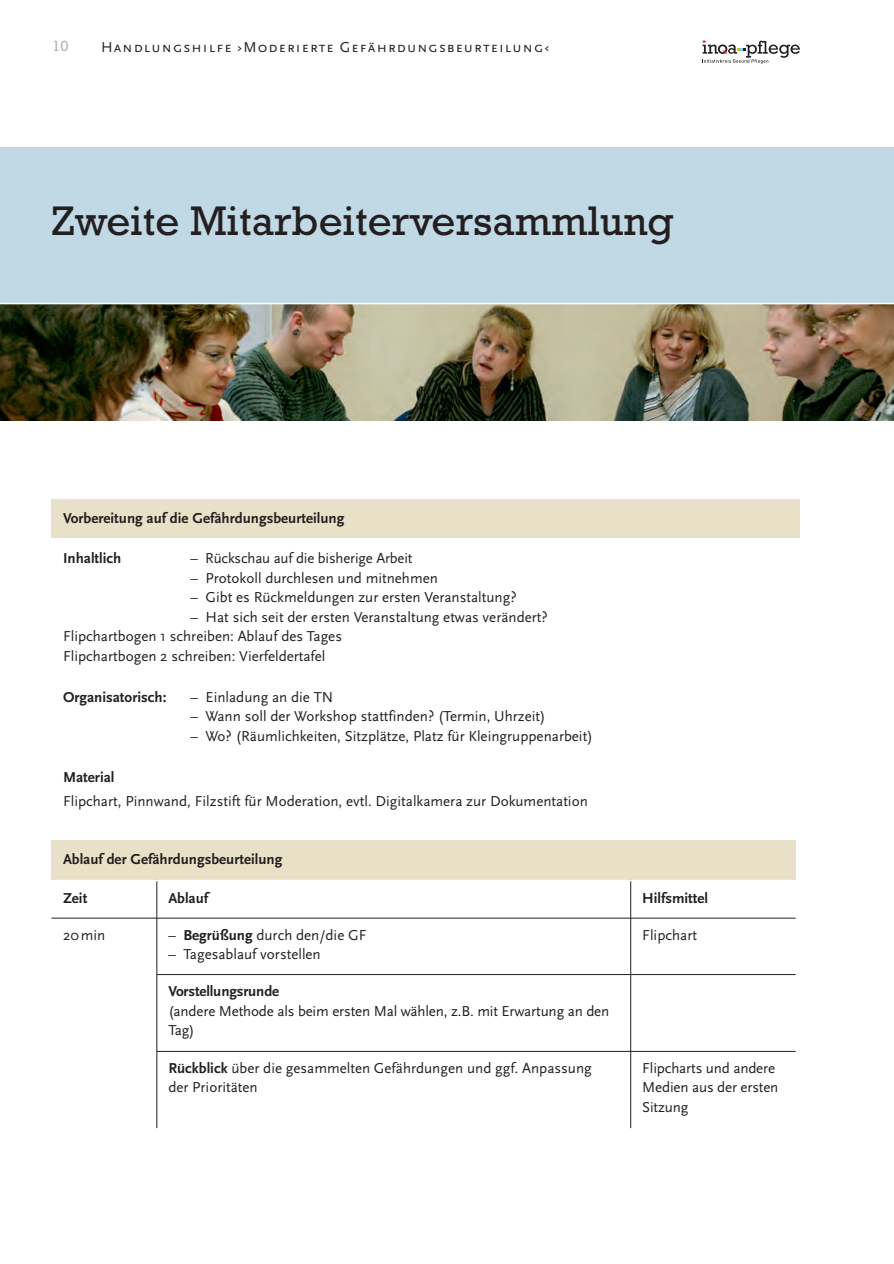
<style>
.page{position:relative;width:894px;height:1264px;background:#fff}
.page>*{position:absolute;margin:0;border:0;box-sizing:border-box;transform-origin:0 0}
.t1{font:42px "Rockwell";color:#231f20}
.t2{font:15px/19.5px "Scala Sans Pro";color:#231f20}
.t3{font:700 15px "Scala Sans Pro";color:#231f20}
.t4{font:15px "Scala Sans Caps";letter-spacing:.075em;color:#231f20}
.t5{font:15px "Rockwell";color:#b2b3b7}
.s1{font-weight:700}
</style>
<div class="page">
<svg style="left:702px;top:40px;width:98px;height:24px"></svg>
<div style="left:52px;top:499px;width:748px;height:40px;background:#e9e0c8"></div>
<div style="left:52px;top:840px;width:744px;height:40px;background:#e9e0c8"></div>
<hr style="left:157px;top:880px;width:1px;height:248px;background:#231f20">
<hr style="left:630px;top:880px;width:1px;height:248px;background:#231f20">
<hr style="left:52px;top:880px;width:744px;height:1px;background:#fff">
<hr style="left:52px;top:918px;width:744px;height:1px;background:#231f20">
<hr style="left:157px;top:974px;width:639px;height:1px;background:#231f20">
<hr style="left:157px;top:1051px;width:639px;height:1px;background:#231f20">
<div style="left:0;top:148px;width:893px;height:156px;background:#c1d9e5"></div>
<img style="left:0;top:304px;width:893px;height:117px">
<hr style="left:0;top:303px;width:894px;height:1px;background:#fff">
<p class="t5" style="left:52px;top:41px;width:18px">10</p>
<p class="t4" style="left:101px;top:38px;width:450px">Handlungshilfe ›Moderierte Gefährdungsbeurteilung‹</p>
<h1 class="t1" style="left:52px;top:207px;width:624px">Zweite Mitarbeiterversammlung</h1>
<p class="t3" style="left:63px;top:512px;width:283px">Vorbereitung auf die Gefährdungsbeurteilung</p>
<p class="t3" style="left:63px;top:552px;width:60px">Inhaltlich</p>
<p class="t2" style="left:191px;top:550px;width:223px">– Rückschau auf die bisherige Arbeit</p>
<p class="t2" style="left:191px;top:569px;width:249px">– Protokoll durchlesen und mitnehmen</p>
<p class="t2" style="left:191px;top:589px;width:328px">– Gibt es Rückmeldungen zur ersten Veranstaltung?</p>
<p class="t2" style="left:63px;top:608px;width:486px;text-indent:128px">– Hat sich seit der ersten Veranstaltung etwas verändert?<br>Flipchartbogen 1 schreiben: Ablauf des Tages<br>Flipchartbogen 2 schreiben: Vierfeldertafel</p>
<p class="t3" style="left:63px;top:691px;width:105px">Organisatorisch:</p>
<p class="t2" style="left:191px;top:688px;width:144px">– Einladung an die TN</p>
<p class="t2" style="left:191px;top:708px;width:356px">– Wann soll der Workshop stattfinden? (Termin, Uhrzeit)</p>
<p class="t2" style="left:191px;top:727px;width:404px">– Wo? (Räumlichkeiten, Sitzplätze, Platz für Kleingruppenarbeit)</p>
<p class="t3" style="left:63px;top:771px;width:53px">Material</p>
<p class="t2" style="left:63px;top:793px;width:526px">Flipchart, Pinnwand, Filzstift für Moderation, evtl. Digitalkamera zur Dokumentation</p>
<p class="t3" style="left:63px;top:853px;width:221px">Ablauf der Gefährdungsbeurteilung</p>
<p class="t3" style="left:63px;top:892px;width:26px">Zeit</p>
<p class="t3" style="left:168px;top:892px;width:41px">Ablauf</p>
<p class="t3" style="left:642px;top:892px;width:67px">Hilfsmittel</p>
<p class="t2" style="left:63px;top:926px;width:44px">20 min</p>
<p class="t2" style="left:168px;top:926px;width:200px">– <span class="s1">Begrüßung</span> durch den/die GF</p>
<p class="t2" style="left:168px;top:946px;width:154px">– Tagesablauf vorstellen</p>
<p class="t2" style="left:642px;top:926px;width:56px">Flipchart</p>
<p class="t3" style="left:168px;top:985px;width:112px">Vorstellungsrunde</p>
<p class="t2" style="left:168px;top:1002px;width:442px">(andere Methode als beim ersten Mal wählen, z.B. mit Erwartung an den<br>Tag)</p>
<p class="t2" style="left:168px;top:1059px;width:425px"><span class="s1">Rückblick</span> über die gesammelten Gefährdungen und ggf. Anpassung der Prioritäten</p>
<p class="t2" style="left:642px;top:1059px;width:138px">Flipcharts und andere<br>Medien aus der ersten<br>Sitzung</p>
</div>
